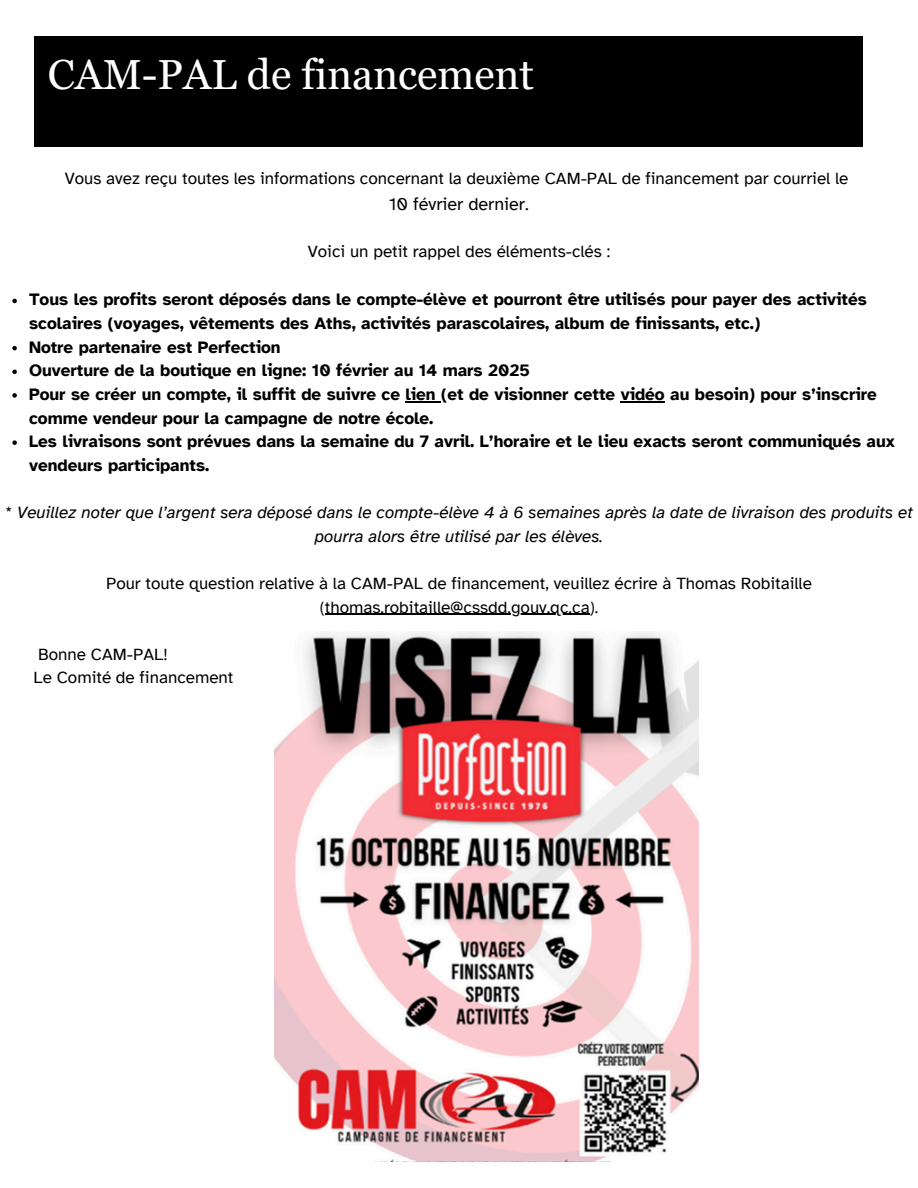
<style>
.page{position:relative;width:918px;height:1188px;background:#fff}
.page>*{position:absolute;margin:0;border:0;box-sizing:border-box;transform-origin:0 0}
.t1{font:42px "Georgia Pro";color:#fff}
.t2{font:18px "Atkinson Hyperlegible";color:#000}
.t3{font:700 17.1px/23.7px "Atkinson Hyperlegible";color:#000}
.t4{font:17.1px/23.7px "Atkinson Hyperlegible";color:#000;text-align:center}
.t5{font:italic 17.1px/23.7px "Atkinson Hyperlegible";color:#000;text-align:center}
.s1{font-style:normal}
</style>
<div class="page">
<div style="left:34px;top:37px;width:828px;height:110px;background:#000"></div>
<svg style="left:12px;top:299px;width:5px;height:4px"></svg>
<svg style="left:12px;top:346px;width:5px;height:4px"></svg>
<svg style="left:12px;top:370px;width:5px;height:4px"></svg>
<svg style="left:12px;top:393px;width:5px;height:5px"></svg>
<hr style="left:406px;top:401px;width:35px;height:1px;background:#000">
<hr style="left:621px;top:401px;width:44px;height:1px;background:#000">
<svg style="left:12px;top:440px;width:5px;height:5px"></svg>
<hr style="left:325px;top:614px;width:265px;height:1px;background:#000">
<img style="left:275px;top:632px;width:424px;height:530px">
<p class="t1" style="left:48px;top:50px;width:488px">CAM-PAL de financement</p>
<h1 class="t4" style="left:65px;top:166px;width:785px">Vous avez reçu toutes les informations concernant la deuxième CAM-PAL de financement par courriel le</h1>
<h1 class="t2" style="left:389px;top:193px;width:141px">10 février dernier.</h1>
<h1 class="t4" style="left:308px;top:240px;width:304px">Voici un petit rappel des éléments-clés :</h1>
<p class="t3" style="left:29px;top:288px;width:839px">Tous les profits seront déposés dans le compte-élève et pourront être utilisés pour payer des activités scolaires (voyages, vêtements des Aths, activités parascolaires, album de finissants, etc.)</p>
<p class="t3" style="left:29px;top:335px;width:253px">Notre partenaire est Perfection</p>
<p class="t3" style="left:29px;top:359px;width:502px">Ouverture de la boutique en ligne: 10 février au 14 mars 2025</p>
<p class="t3" style="left:29px;top:382px;width:849px">Pour se créer un compte, il suffit de suivre ce lien (et de visionner cette vidéo au besoin) pour s’inscrire comme vendeur pour la campagne de notre école.</p>
<p class="t3" style="left:29px;top:430px;width:867px">Les livraisons sont prévues dans la semaine du 7 avril. L’horaire et le lieu exacts seront communiqués aux vendeurs participants.</p>
<h1 class="t5" style="left:5px;top:501px;width:909px"><span class="s1">*</span> Veuillez noter que l’argent sera déposé dans le compte-élève 4 à 6 semaines après la date de livraison des produits et pourra alors être utilisé par les élèves.</h1>
<h1 class="t4" style="left:106px;top:571px;width:707px">Pour toute question relative à la CAM-PAL de financement, veuillez écrire à Thomas Robitaille (thomas.robitaille@cssdd.gouv.qc.ca).</h1>
<h1 class="t4" style="left:38px;top:642px;width:131px">Bonne CAM-PAL!</h1>
<p class="t4" style="left:34px;top:666px;width:202px">Le Comité de financement</p>
</div>
